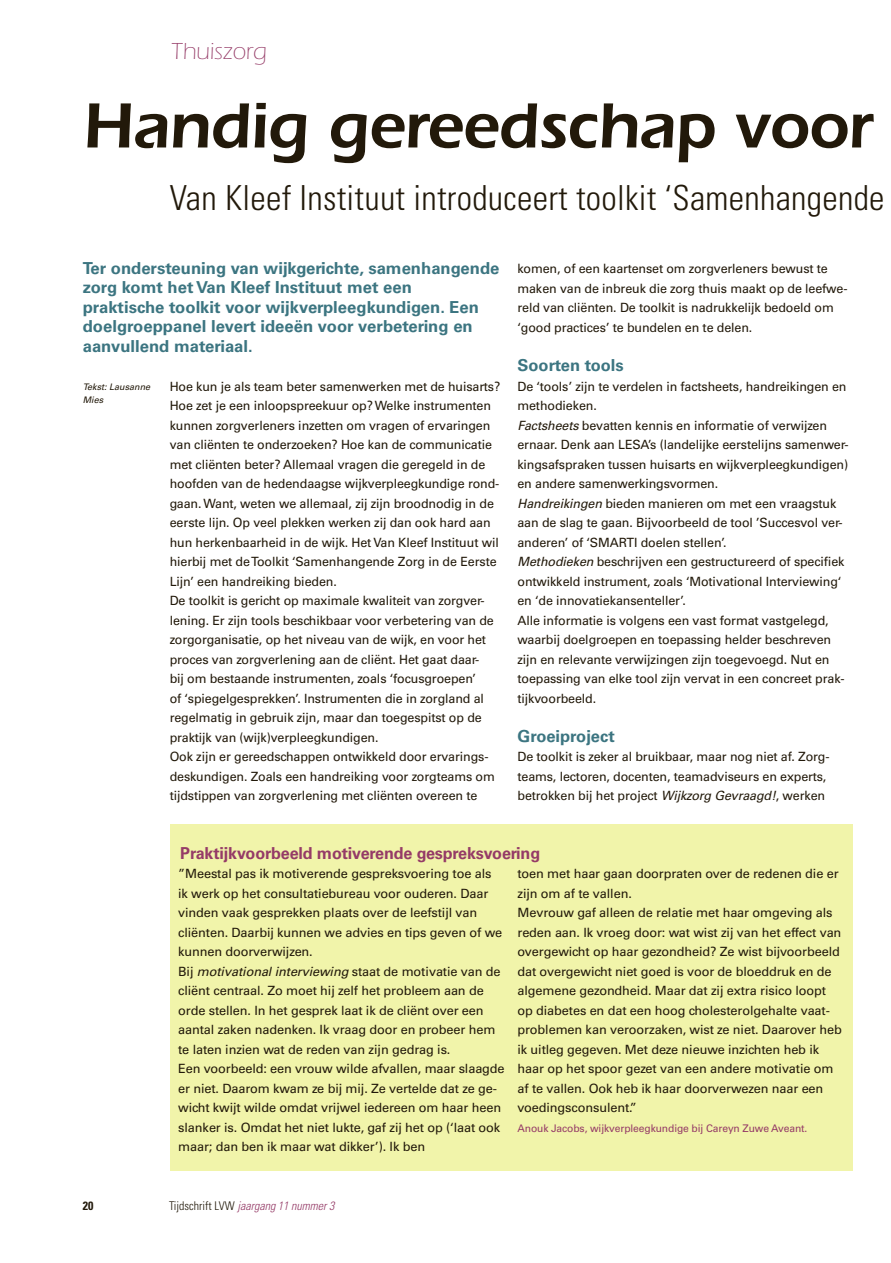
<style>
.page{position:relative;width:891px;height:1263px;background:#fff}
.page>*{position:absolute;margin:0;border:0;box-sizing:border-box;transform-origin:0 0}
.t1{font:600 66px "ITC Eras LT";letter-spacing:-.015em;color:#22190a}
.t2{font:300 condensed 34.5px "Univers LT";letter-spacing:.01em;color:#22190a}
.t3{font:300 24px "ITC Eras LT";color:#953b67}
.t4{font:700 16.5px/19.5px "Univers LT";color:#3c7581}
.t5{font:700 16.5px "Univers LT";letter-spacing:-.01em;color:#953b67}
.t6{font:12.75px/19.5px "Univers LT";letter-spacing:-.01em;color:#22190a}
.t7{font:italic 300 condensed 12px "Univers LT";color:#953b67}
.t8{font:700 condensed 12px "Univers LT";color:#22190a}
.t9{font:10.5px "Univers LT";letter-spacing:-.01em;color:#953b67}
.t10{font:italic 9px/13.5px "Univers LT";color:#22190a}
.s1{font-style:italic}
.s2{font-style:normal;color:#22190a}
</style>
<div class="page">
<div style="left:170px;top:824px;width:682px;height:346px;background:#f1f4aa"></div>
<h3 class="t3" style="left:172px;top:38px;width:96px">Thuiszorg</h3>
<h1 class="t1" style="left:83px;top:87px;width:792px">Handig gereedschap voor</h1>
<h2 class="t2" style="left:170px;top:177px;width:716px">Van Kleef Instituut introduceert toolkit ‘Samenhangende</h2>
<p class="t4" style="left:83px;top:258px;width:418px">Ter ondersteuning van wijkgerichte, samenhangende zorg komt het Van Kleef Instituut met een<br>praktische toolkit voor wijkverpleegkundigen. Een doelgroeppanel levert ideeën voor verbetering en aanvullend materiaal.</p>
<p class="t10" style="left:83px;top:379px;width:69px">Tekst: Lausanne<br>Mies</p>
<p class="t6" style="left:170px;top:376px;width:332px">Hoe kun je als team beter samenwerken met de huisarts?<br>Hoe zet je een inloopspreekuur op? Welke instrumenten kunnen zorgverleners inzetten om vragen of ervaringen van cliënten te onderzoeken? Hoe kan de communicatie met cliënten beter? Allemaal vragen die geregeld in de hoofden van de hedendaagse wijkverpleegkundige rond&shy;gaan. Want, weten we allemaal, zij zijn broodnodig in de eerste lijn. Op veel plekken werken zij dan ook hard aan hun herkenbaarheid in de wijk. Het Van Kleef Instituut wil hierbij met de Toolkit ‘Samenhangende Zorg in de Eerste Lijn’ een handreiking bieden.<br>De toolkit is gericht op maximale kwaliteit van zorgver&shy;lening. Er zijn tools beschikbaar voor verbetering van de zorgorganisatie, op het niveau van de wijk, en voor het proces van zorgverlening aan de cliënt. Het gaat daar-<br>bij om bestaande instrumenten, zoals ‘focusgroepen’<br>of ‘spiegelgesprekken’. Instrumenten die in zorgland al regelmatig in gebruik zijn, maar dan toegespitst op de praktijk van (wijk)verpleegkundigen.<br>Ook zijn er gereedschappen ontwikkeld door ervarings&shy;deskundigen. Zoals een handreiking voor zorgteams om tijdstippen van zorgverlening met cliënten overeen te</p>
<p class="t6" style="left:517px;top:259px;width:331px">komen, of een kaartenset om zorgverleners bewust te maken van de inbreuk die zorg thuis maakt op de leefwe&shy;reld van cliënten. De toolkit is nadrukkelijk bedoeld om ‘good practices’ te bundelen en te delen.</p>
<p class="t4" style="left:517px;top:355px;width:108px">Soorten tools</p>
<p class="t6" style="left:517px;top:376px;width:332px">De ‘tools’ zijn te verdelen in factsheets, handreikingen en methodieken.<br><span class="s1">Factsheets</span> bevatten kennis en informatie of verwijzen ernaar. Denk aan LESA’s (landelijke eerstelijns samenwer&shy;kingsafspraken tussen huisarts en wijkverpleegkundigen) en andere samenwerkingsvormen.<br><span class="s1">Handreikingen</span> bieden manieren om met een vraagstuk aan de slag te gaan. Bijvoorbeeld de tool ’Succesvol ver&shy;anderen’ of ‘SMARTI doelen stellen’.<br><span class="s1">Methodieken</span> beschrijven een gestructureerd of specifiek ontwikkeld instrument, zoals ‘Motivational Interviewing‘ en ‘de innovatiekansenteller’.<br>Alle informatie is volgens een vast format vastgelegd, waarbij doelgroepen en toepassing helder beschreven zijn en relevante verwijzingen zijn toegevoegd. Nut en toepassing van elke tool zijn vervat in een concreet prak&shy;tijkvoorbeeld.</p>
<p class="t4" style="left:517px;top:726px;width:99px">Groeiproject</p>
<p class="t6" style="left:517px;top:747px;width:314px">De toolkit is zeker al bruikbaar, maar nog niet af. Zorg&shy;teams, lectoren, docenten, teamadviseurs en experts, betrokken bij het project <span class="s1">Wijkzorg Gevraagd!</span>, werken</p>
<p class="t5" style="left:180px;top:843px;width:361px">Praktijkvoorbeeld motiverende gespreksvoering</p>
<p class="t6" style="left:178px;top:864px;width:328px">”Meestal pas ik motiverende gespreksvoering toe als<br>ik werk op het consultatiebureau voor ouderen. Daar vinden vaak gesprekken plaats over de leefstijl van cliënten. Daarbij kunnen we advies en tips geven of we kunnen doorverwijzen.<br>Bij <span class="s1">motivational interviewing</span> staat de motivatie van de cliënt centraal. Zo moet hij zelf het probleem aan de orde stellen. In het gesprek laat ik de cliënt over een aantal zaken nadenken. Ik vraag door en probeer hem te laten inzien wat de reden van zijn gedrag is.<br>Een voorbeeld: een vrouw wilde afvallen, maar slaagde er niet. Daarom kwam ze bij mij. Ze vertelde dat ze ge&shy;wicht kwijt wilde omdat vrijwel iedereen om haar heen slanker is. Omdat het niet lukte, gaf zij het op (‘laat ook maar; dan ben ik maar wat dikker’). Ik ben</p>
<p class="t6" style="left:517px;top:864px;width:326px">toen met haar gaan doorpraten over de redenen die er zijn om af te vallen.<br>Mevrouw gaf alleen de relatie met haar omgeving als reden aan. Ik vroeg door: wat wist zij van het effect van overgewicht op haar gezondheid? Ze wist bijvoorbeeld dat overgewicht niet goed is voor de bloeddruk en de algemene gezondheid. Maar dat zij extra risico loopt op diabetes en dat een hoog cholesterolgehalte vaat&shy;problemen kan veroorzaken, wist ze niet. Daarover heb ik uitleg gegeven. Met deze nieuwe inzichten heb ik haar op het spoor gezet van een andere motivatie om af te vallen. Ook heb ik haar doorverwezen naar een voedingsconsulent.”</p>
<p class="t9" style="left:517px;top:1121px;width:291px">Anouk Jacobs, wijkverpleegkundige bij Careyn Zuwe Aveant.</p>
<p class="t8" style="left:83px;top:1198px;width:12px">20</p>
<p class="t7" style="left:169px;top:1198px;width:167px"><span class="s2">Tijdschrift LVW</span> jaargang 11 nummer 3</p>
</div>
